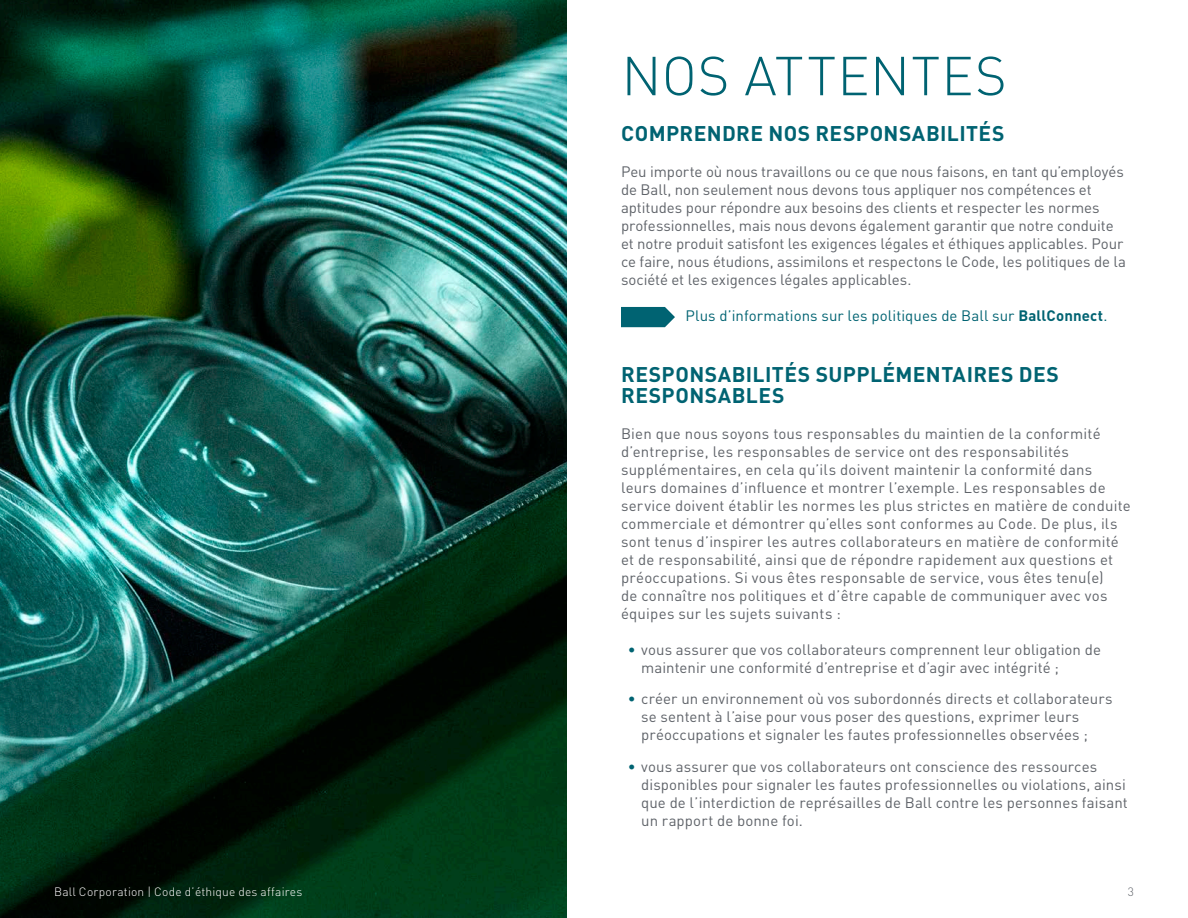
<style>
.page{position:relative;width:1188px;height:918px;background:#fff}
.page>*{position:absolute;margin:0;border:0;box-sizing:border-box;transform-origin:0 0}
.Chapter_Headers{font:300 54px "DIN Pro";letter-spacing:.02em;color:#006372}
.Header_2{font:700 21px/21px "DIN Pro";letter-spacing:.02em;color:#006372}
.Body_Copy{font:15px/18px "DIN Pro";letter-spacing:.01em;color:#5f6369}
.Body_Bullets{font:15px/18px "DIN Pro";letter-spacing:.005em;color:#5f6369}
.Body_Copy-2{font:15px "DIN Pro";letter-spacing:.005em;color:#006372}
.t1{font:300 12px "DIN Pro";letter-spacing:.015em;color:#fff}
.t2{font:300 12px "DIN Pro";color:#5f6369}
.s1{font-weight:700}
.s2{color:#006372}
</style>
<div class="page">
<img style="left:0;top:0;width:567px;height:918px">
<svg style="left:621px;top:307px;width:54px;height:20px"></svg>
<p class="Chapter_Headers" style="left:622px;top:34px;width:387px">NOS ATTENTES</p>
<p class="Header_2" style="left:621px;top:121px;width:385px">COMPRENDRE NOS RESPONSABILITÉS</p>
<p class="Body_Copy" style="left:621px;top:162px;width:507px">Peu importe où nous travaillons ou ce que nous faisons, en tant qu’employés de Ball, non seulement nous devons tous appliquer nos compétences et aptitudes pour répondre aux besoins des clients et respecter les normes professionnelles, mais nous devons également garantir que notre conduite et notre produit satisfont les exigences légales et éthiques applicables. Pour ce faire, nous étudions, assimilons et respectons le Code, les politiques de la société et les exigences légales applicables.</p>
<p class="Body_Copy-2" style="left:686px;top:305px;width:424px">Plus d’informations sur les politiques de Ball sur <span class="s1">BallConnect</span>.</p>
<p class="Header_2" style="left:621px;top:361px;width:439px">RESPONSABILITÉS SUPPLÉMENTAIRES DES<br>RESPONSABLES</p>
<p class="Body_Copy" style="left:621px;top:424px;width:511px">Bien que nous soyons tous responsables du maintien de la conformité d’entreprise, les responsables de service ont des responsabilités supplémentaires, en cela qu’ils doivent maintenir la conformité dans leurs domaines d’influence et montrer l’exemple. Les responsables de service doivent établir les normes les plus strictes en matière de conduite commerciale et démontrer qu’elles sont conformes au Code. De plus, ils sont tenus d’inspirer les autres collaborateurs en matière de conformité et de responsabilité, ainsi que de répondre rapidement aux questions et préoccupations. Si vous êtes responsable de service, vous êtes tenu(e)<br>de connaître nos politiques et d’être capable de communiquer avec vos équipes sur les sujets suivants :</p>
<p class="Body_Bullets" style="left:641px;top:640px;width:461px;text-indent:-14px"><span class="s2">•</span> vous assurer que vos collaborateurs comprennent leur obligation de maintenir une conformité d’entreprise et d’agir avec intégrité ;</p>
<p class="Body_Bullets" style="left:641px;top:689px;width:473px;text-indent:-14px"><span class="s2">•</span> créer un environnement où vos subordonnés directs et collaborateurs se sentent à l’aise pour vous poser des questions, exprimer leurs préoccupations et signaler les fautes professionnelles observées ;</p>
<p class="Body_Bullets" style="left:641px;top:757px;width:488px;text-indent:-14px"><span class="s2">•</span> vous assurer que vos collaborateurs ont conscience des ressources disponibles pour signaler les fautes professionnelles ou violations, ainsi que de l’interdiction de représailles de Ball contre les personnes faisant un rapport de bonne foi.</p>
<p class="t1" style="left:54px;top:882px;width:250px">Ball Corporation | Code d’éthique des affaires</p>
<p class="t2" style="left:1128px;top:882px;width:8px">3</p>
</div>
